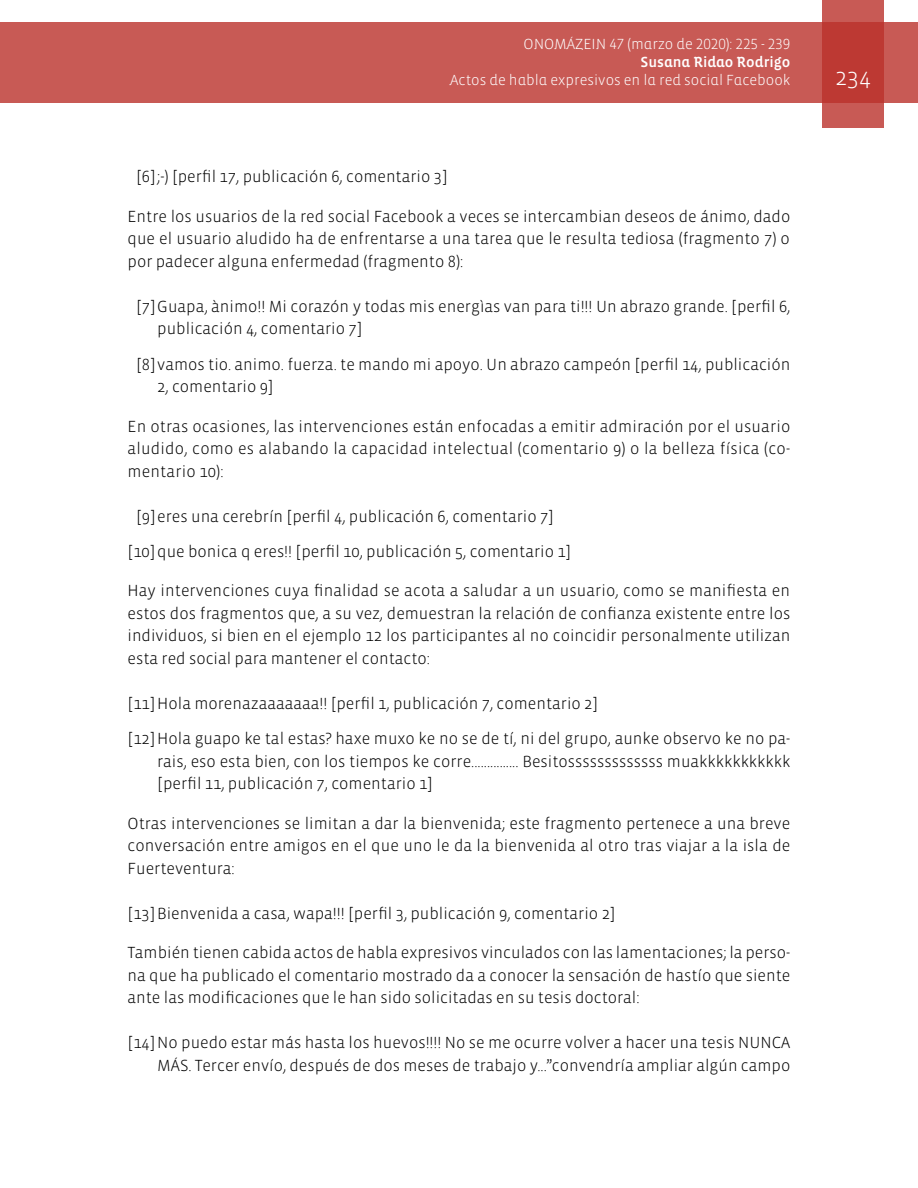
<style>
.page{position:relative;width:918px;height:1188px;background:#fff}
.page>*{position:absolute;margin:0;border:0;box-sizing:border-box;transform-origin:0 0}
.t1{font:300 24px "Vista Sans";color:#fff}
.t2{font:300 16.5px/22.5px "Vista Sans";color:#000;text-align:justify}
.t3{font:300 15px "Vista Sans Alt";color:#fff}
.t4{font:15px "Vista Sans Alt Med";color:#fff}
</style>
<div class="page">
<div style="left:0;top:23px;width:918px;height:80px;background:#c85a55"></div>
<svg style="left:822px;top:0;width:62px;height:128px;background:#c1453f"></svg>
<p class="t3" style="left:524px;top:37px;width:268px">ONOMÁZEIN 47 (marzo de 2020): 225 - 239</p>
<p class="t4" style="left:640px;top:55px;width:151px">Susana Ridao Rodrigo</p>
<p class="t3" style="left:450px;top:73px;width:342px">Actos de habla expresivos en la red social Facebook</p>
<h1 class="t1" style="left:835px;top:65px;width:37px">234</h1>
<p class="t2" style="left:136px;top:166px;width:313px">[6];-) [perfil 17, publicación 6, comentario 3]</p>
<p class="t2" style="left:128px;top:205px;width:664px">Entre los usuarios de la red social Facebook a veces se intercambian deseos de ánimo, dado que el usuario aludido ha de enfrentarse a una tarea que le resulta tediosa (fragmento 7) o por padecer alguna enfermedad (fragmento 8):</p>
<p class="t2" style="left:157px;top:295px;width:635px;text-indent:-21px">[7]Guapa, ànimo!! Mi corazón y todas mis energìas van para ti!!! Un abrazo grande. [perfil 6, publicación 4, comentario 7]</p>
<p class="t2" style="left:157px;top:353px;width:635px;text-indent:-21px">[8]vamos tio. animo. fuerza. te mando mi apoyo. Un abrazo campeón [perfil 14, publicación<br>2, comentario 9]</p>
<p class="t2" style="left:128px;top:415px;width:664px">En otras ocasiones, las intervenciones están enfocadas a emitir admiración por el usuario aludido, como es alabando la capacidad intelectual (comentario 9) o la belleza física (co&shy;mentario 10):</p>
<p class="t2" style="left:128px;top:499px;width:445px;line-height:35.2px;text-align:center">[9]eres una cerebrín [perfil 4, publicación 6, comentario 7] [10]que bonica q eres!! [perfil 10, publicación 5, comentario 1]</p>
<p class="t2" style="left:128px;top:580px;width:664px">Hay intervenciones cuya finalidad se acota a saludar a un usuario, como se manifiesta en estos dos fragmentos que, a su vez, demuestran la relación de confianza existente entre los individuos, si bien en el ejemplo 12 los participantes al no coincidir personalmente utilizan esta red social para mantener el contacto:</p>
<p class="t2" style="left:128px;top:686px;width:664px;line-height:35.2px">[11]Hola morenazaaaaaaa!! [perfil 1, publicación 7, comentario 2]<br>[12]Hola guapo ke tal estas? haxe muxo ke no se de tí, ni del grupo, aunke observo ke no pa-</p>
<p class="t2" style="left:157px;top:750px;width:635px">rais, eso esta bien, con los tiempos ke corre............... Besitosssssssssssss muakkkkkkkkkkk [perfil 11, publicación 7, comentario 1]</p>
<p class="t2" style="left:128px;top:812px;width:664px">Otras intervenciones se limitan a dar la bienvenida; este fragmento pertenece a una breve conversación entre amigos en el que uno le da la bienvenida al otro tras viajar a la isla de Fuerteventura:</p>
<p class="t2" style="left:128px;top:902px;width:490px">[13]Bienvenida a casa, wapa!!! [perfil 3, publicación 9, comentario 2]</p>
<p class="t2" style="left:128px;top:942px;width:664px">También tienen cabida actos de habla expresivos vinculados con las lamentaciones; la perso&shy;na que ha publicado el comentario mostrado da a conocer la sensación de hastío que siente ante las modificaciones que le han sido solicitadas en su tesis doctoral:</p>
<p class="t2" style="left:128px;top:1032px;width:664px;text-align:right">[14]No puedo estar más hasta los huevos!!!! No se me ocurre volver a hacer una tesis NUNCA<br>MÁS. Tercer envío, después de dos meses de trabajo y...”convendría ampliar algún campo</p>
</div>
